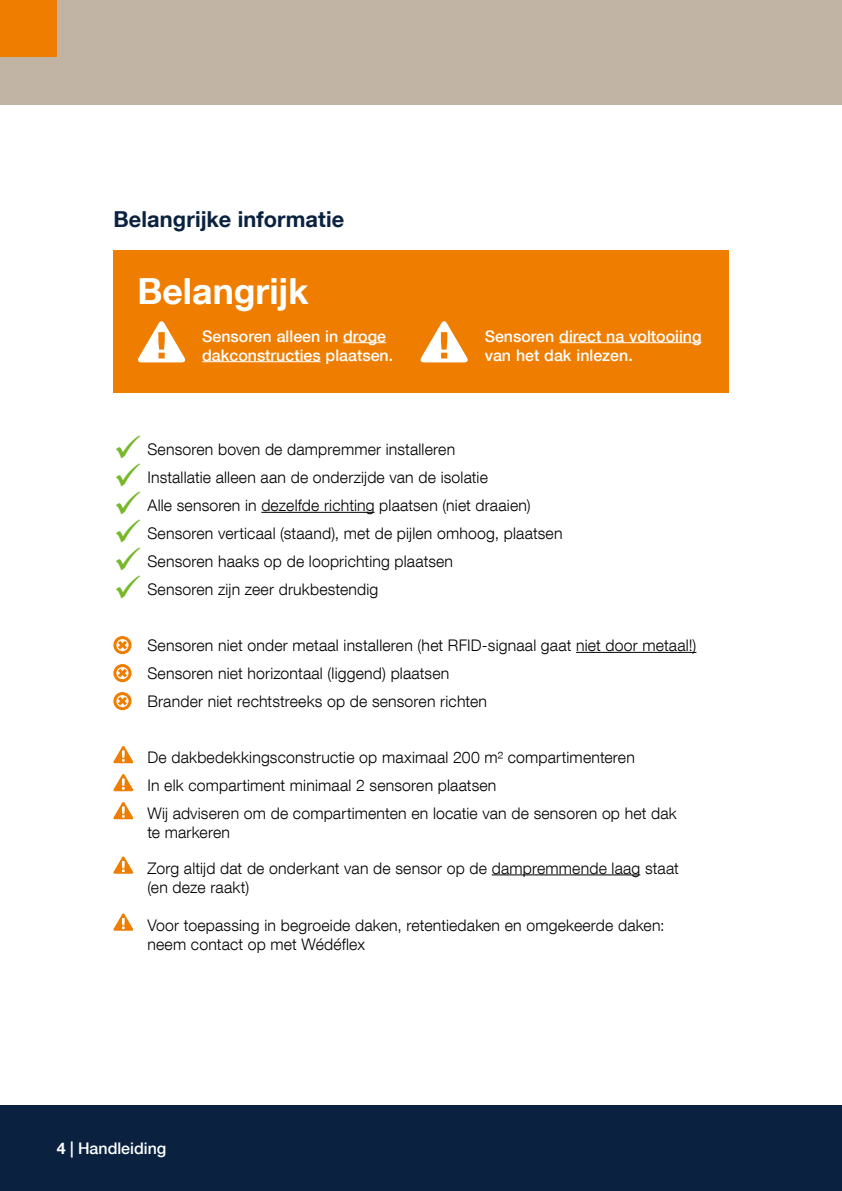
<style>
.page{position:relative;width:842px;height:1191px;background:#fff}
.page>*{position:absolute;margin:0;border:0;box-sizing:border-box;transform-origin:0 0}
.t1{font:700 36px "Helvetica Neue LT Com";color:#fff}
.t2{font:700 22px "Helvetica Neue LT Com";letter-spacing:.005em;color:#0a2240}
.t3{font:300 16px/28px "Helvetica Neue LT Com";letter-spacing:.01em;color:#000}
.t4{font:500 16px/19px "Helvetica Neue LT Com";color:#fff}
.s1{color:#76b82a}
.s2{font-weight:700}
</style>
<div class="page">
<div style="left:0;top:1106px;width:842px;height:85px;background:#0a2240"></div>
<div style="left:0;top:0;width:842px;height:105px;background:#c2b4a5"></div>
<div style="left:0;top:0;width:57px;height:57px;background:#ef7d00"></div>
<div style="left:113px;top:250px;width:616px;height:143px;background:#ef7d00"></div>
<hr style="left:343px;top:342px;width:43px;height:1px;background:#fff">
<hr style="left:202px;top:361px;width:119px;height:1px;background:#fff">
<hr style="left:559px;top:342px;width:143px;height:1px;background:#fff">
<svg style="left:138px;top:321px;width:48px;height:41px"></svg>
<svg style="left:420px;top:321px;width:48px;height:41px"></svg>
<hr style="left:261px;top:512px;width:114px;height:1px;background:#000">
<hr style="left:576px;top:652px;width:120px;height:1px;background:#000">
<hr style="left:492px;top:874px;width:148px;height:1px;background:#000">
<div style="left:113px;top:636px;width:19px;height:18px;border:3px solid #ef7d00;border-radius:50%"></div>
<svg style="left:118px;top:641px;width:9px;height:8px"></svg>
<div style="left:113px;top:664px;width:19px;height:18px;border:3px solid #ef7d00;border-radius:50%"></div>
<svg style="left:118px;top:669px;width:9px;height:8px"></svg>
<div style="left:113px;top:692px;width:19px;height:18px;border:3px solid #ef7d00;border-radius:50%"></div>
<svg style="left:118px;top:697px;width:9px;height:8px"></svg>
<svg style="left:113px;top:746px;width:21px;height:17px"></svg>
<svg style="left:113px;top:774px;width:21px;height:17px"></svg>
<svg style="left:113px;top:802px;width:21px;height:17px"></svg>
<svg style="left:113px;top:856px;width:21px;height:17px"></svg>
<svg style="left:113px;top:913px;width:21px;height:17px"></svg>
<h2 class="t2" style="left:113px;top:206px;width:233px">Belangrijke informatie</h2>
<h1 class="t1" style="left:137px;top:268px;width:173px">Belangrijk</h1>
<p class="t4" style="left:202px;top:326px;width:193px">Sensoren alleen in droge dakconstructies plaatsen.</p>
<p class="t4" style="left:485px;top:326px;width:218px">Sensoren direct na voltooiing van het dak inlezen.</p>
<p class="t3" style="left:113px;top:435px;width:343px"><span class="s1">✓</span> Sensoren boven de dampremmer installeren</p>
<p class="t3" style="left:113px;top:463px;width:376px"><span class="s1">✓</span> Installatie alleen aan de onderzijde van de isolatie</p>
<p class="t3" style="left:113px;top:491px;width:419px"><span class="s1">✓</span> Alle sensoren in dezelfde richting plaatsen (niet draaien)</p>
<p class="t3" style="left:113px;top:519px;width:451px"><span class="s1">✓</span> Sensoren verticaal (staand), met de pijlen omhoog, plaatsen</p>
<p class="t3" style="left:113px;top:547px;width:341px"><span class="s1">✓</span> Sensoren haaks op de looprichting plaatsen</p>
<p class="t3" style="left:113px;top:575px;width:267px"><span class="s1">✓</span> Sensoren zijn zeer drukbestendig</p>
<p class="t3" style="left:147px;top:631px;width:550px">Sensoren niet onder metaal installeren (het RFID-signaal gaat niet door metaal!)<br>Sensoren niet horizontaal (liggend) plaatsen<br>Brander niet rechtstreeks op de sensoren richten</p>
<p class="t3" style="left:147px;top:743px;width:531px">De dakbedekkingsconstructie op maximaal 200 m² compartimenteren<br>In elk compartiment minimaal 2 sensoren plaatsen<br>Wij adviseren om de compartimenten en locatie van de sensoren op het dak</p>
<p class="t3" style="left:147px;top:818px;width:84px">te markeren</p>
<p class="t3" style="left:147px;top:858px;width:533px;line-height:19px">Zorg altijd dat de onderkant van de sensor op de dampremmende laag staat (en deze raakt)</p>
<p class="t3" style="left:147px;top:915px;width:519px;line-height:19px">Voor toepassing in begroeide daken, retentiedaken en omgekeerde daken: neem contact op met Wédéflex</p>
<p class="t4" style="left:57px;top:1138px;width:111px"><span class="s2">4</span> | Handleiding</p>
</div>
